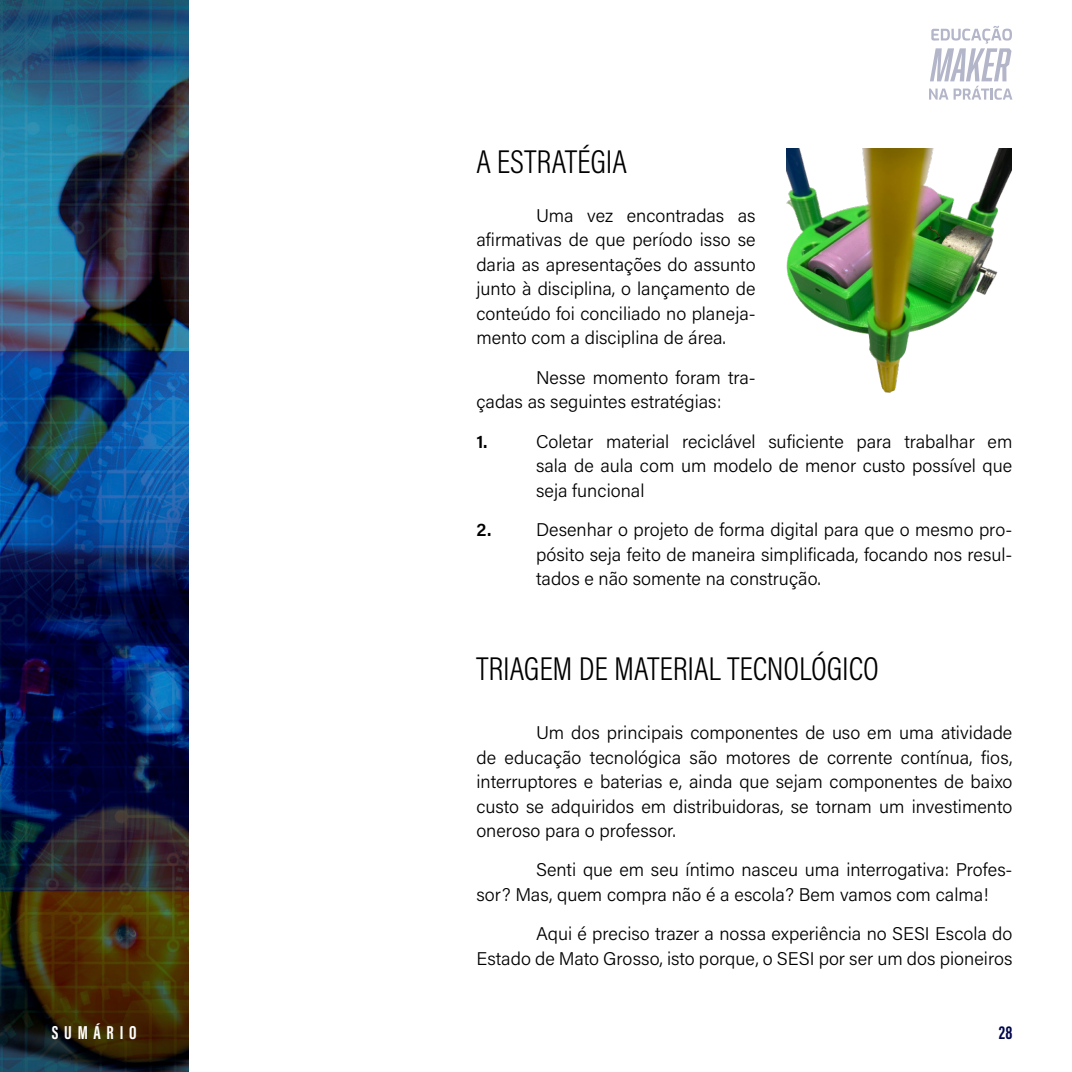
<style>
.page{position:relative;width:1072px;height:1072px;background:#fff}
.page>*{position:absolute;margin:0;border:0;box-sizing:border-box;transform-origin:0 0}
.t1{font:300 33.25px "Acumin Pro Cond";letter-spacing:-.005em;color:#000}
.t2{font:700 19.25px "Acumin Pro Extra Cond";letter-spacing:.3em;color:#fff}
.t3{font:700 19.25px "Acumin Pro Extra Cond";color:#00074d}
.t4{font:300 18.38px/24.5px "Acumin Pro";color:#000;text-align:justify}
.t5{font:600 18.38px "Acumin Pro";color:#000}
</style>
<div class="page">
<img style="left:0;top:0;width:189px;height:1071px">
<svg style="left:929px;top:26px;width:83px;height:74px"></svg>
<img style="left:786px;top:149px;width:225px;height:244px">
<h1 class="t1" style="left:476px;top:141px;width:152px">A ESTRATÉGIA</h1>
<p class="t4" style="left:476px;top:202px;width:281px;text-indent:60px">Uma vez encontradas as afirmativas de que período isso se daria as apresentações do assunto junto à disciplina, o lançamento de conteúdo foi conciliado no planeja&shy;mento com a disciplina de área.</p>
<p class="t4" style="left:476px;top:364px;width:281px;text-indent:60px">Nesse momento foram tra&shy;çadas as seguintes estratégias:</p>
<p class="t5" style="left:476px;top:428px;width:13px">1.</p>
<p class="t4" style="left:536px;top:428px;width:478px">Coletar material reciclável suficiente para trabalhar em sala de aula com um modelo de menor custo possível que seja funcional</p>
<p class="t5" style="left:476px;top:517px;width:16px">2.</p>
<p class="t4" style="left:536px;top:516px;width:478px">Desenhar o projeto de forma digital para que o mesmo pro&shy;pósito seja feito de maneira simplificada, focando nos resul&shy;tados e não somente na construção.</p>
<h1 class="t1" style="left:476px;top:647px;width:404px">TRIAGEM DE MATERIAL TECNOLÓGICO</h1>
<p class="t4" style="left:476px;top:719px;width:537px;text-indent:60px">Um dos principais componentes de uso em uma atividade de educação tecnológica são motores de corrente contínua, fios, interruptores e baterias e, ainda que sejam componentes de baixo custo se adquiridos em distribuidoras, se tornam um investimento oneroso para o professor.</p>
<p class="t4" style="left:476px;top:857px;width:537px;text-indent:60px">Senti que em seu íntimo nasceu uma interrogativa: Profes&shy;sor? Mas, quem compra não é a escola? Bem vamos com calma!</p>
<p class="t4" style="left:476px;top:921px;width:537px;text-align:right">Aqui é preciso trazer a nossa experiência no SESI Escola do<br>Estado de Mato Grosso, isto porque, o SESI por ser um dos pioneiros</p>
<p class="t2" style="left:52px;top:1020px;width:86px">SUMÁRIO</p>
<p class="t3" style="left:998px;top:1020px;width:15px">28</p>
</div>
